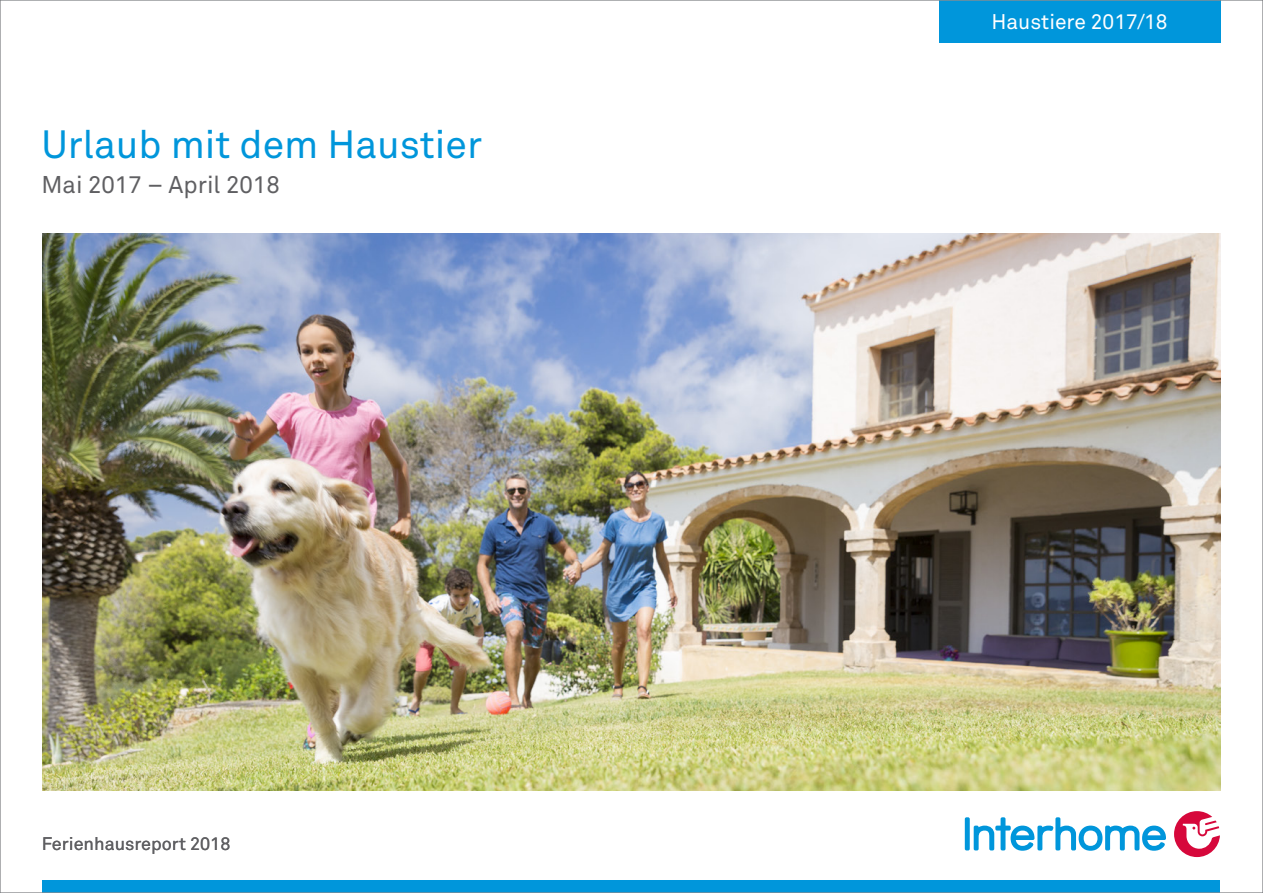
<style>
.page{position:relative;width:1263px;height:893px;background:#fff}
.page>*{position:absolute;margin:0;border:0;box-sizing:border-box;transform-origin:0 0}
.t1{font:39px "Akkurat Pro";color:#0096db}
.t2{font:24px "Akkurat Pro";color:#5f5f62}
.t3{font:21px "Akkurat Pro";color:#fff}
.t4{font:18px "Akkurat Pro";color:#5f5f62}
</style>
<div class="page">
<div style="left:43px;top:880px;width:1177px;height:13px;background:#0096db"></div>
<div style="left:965px;top:817px;width:5px;height:33px;background:#0096db;border-radius:2px"></div>
<svg style="left:974px;top:817px;width:192px;height:34px"></svg>
<svg style="left:1174px;top:811px;width:46px;height:46px"></svg>
<div style="left:939px;top:0;width:281px;height:43px;background:#0096db"></div>
<img style="left:43px;top:234px;width:1177px;height:557px">
<h1 class="t1" style="left:41px;top:122px;width:442px">Urlaub mit dem Haustier</h1>
<h2 class="t2" style="left:41px;top:170px;width:240px">Mai 2017 – April 2018</h2>
<p class="t4" style="left:42px;top:834px;width:190px">Ferienhausreport 2018</p>
<p class="t3" style="left:991px;top:10px;width:178px">Haustiere 2017/18</p>
</div>
